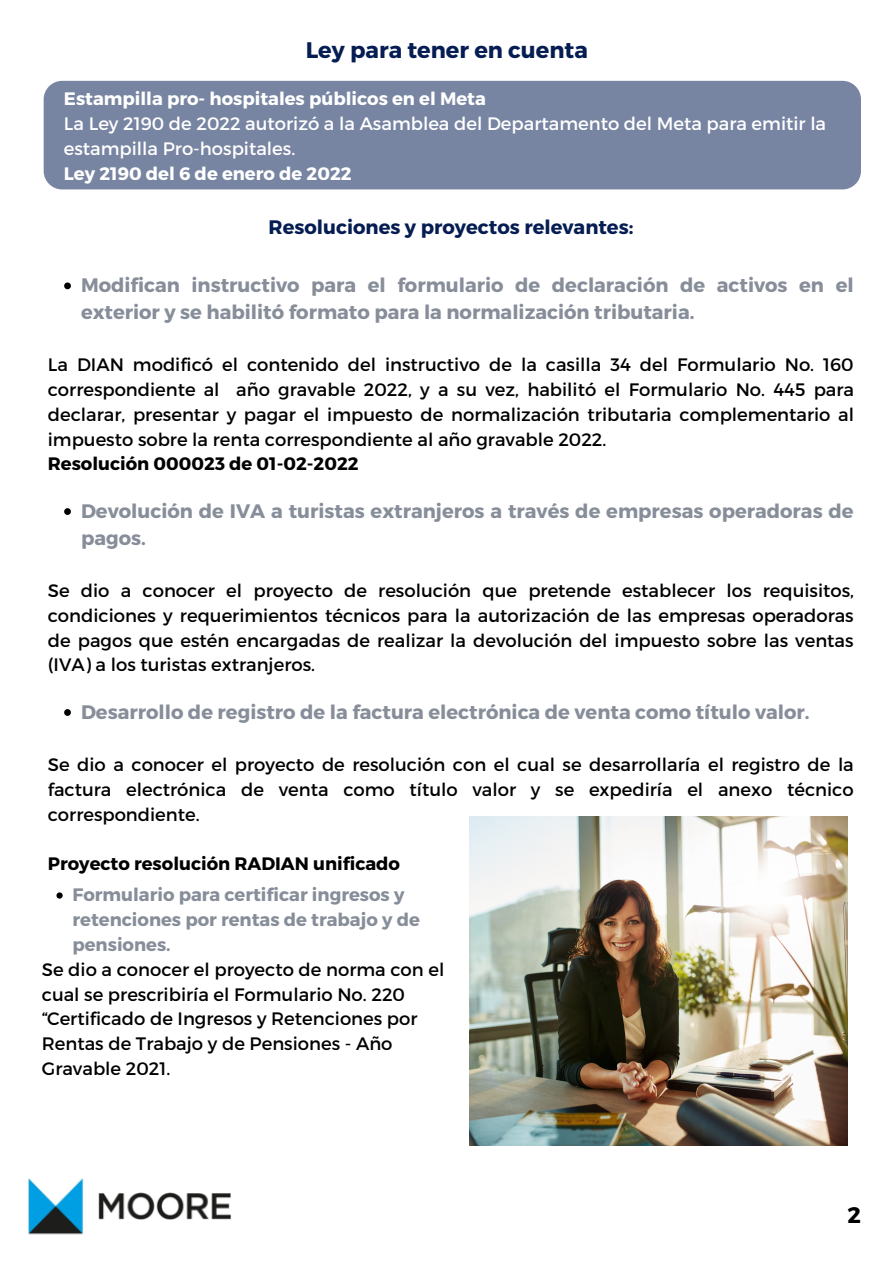
<style>
.page{position:relative;width:893px;height:1263px;background:#fff}
.page>*{position:absolute;margin:0;border:0;box-sizing:border-box;transform-origin:0 0}
.t1{font:700 22.5px "Montserrat";color:#051d52}
.t2{font:700 22.5px "Montserrat";color:#000}
.t3{font:700 19.5px/27px "Montserrat";color:#878e99}
.t4{font:700 19.5px "Montserrat";color:#051d52}
.t5{font:18px/24.8px "Montserrat";color:#000;text-align:justify}
.t6{font:18px/24.8px "Montserrat";color:#fff}
.t7{font:700 18px/24.8px "Montserrat";color:#878e99}
.t8{font:700 18px "Montserrat";color:#fff}
.t9{font:700 18px "Montserrat";color:#000}
</style>
<div class="page">
<img style="left:28px;top:1178px;width:203px;height:57px">
<div style="left:44px;top:81px;width:817px;height:108px;background:#7885a2;border-radius:18px"></div>
<svg style="left:64px;top:282px;width:7px;height:7px"></svg>
<svg style="left:64px;top:508px;width:7px;height:7px"></svg>
<svg style="left:64px;top:709px;width:7px;height:7px"></svg>
<img style="left:469px;top:816px;width:378px;height:329px">
<svg style="left:56px;top:892px;width:7px;height:7px"></svg>
<p class="t1" style="left:306px;top:35px;width:284px">Ley para tener en cuenta</p>
<p class="t8" style="left:64px;top:87px;width:423px">Estampilla pro- hospitales públicos en el Meta</p>
<p class="t6" style="left:64px;top:110px;width:764px">La Ley 2190 de 2022 autorizó a la Asamblea del Departamento del Meta para emitir la estampilla Pro-hospitales.</p>
<p class="t8" style="left:64px;top:161px;width:289px">Ley 2190 del 6 de enero de 2022</p>
<p class="t4" style="left:269px;top:214px;width:366px">Resoluciones y proyectos relevantes:</p>
<p class="t3" style="left:81px;top:271px;width:774px">Modifican instructivo para el formulario de declaración de activos en el exterior y se habilitó formato para la normalización tributaria.</p>
<p class="t5" style="left:48px;top:352px;width:808px">La DIAN modificó el contenido del instructivo de la casilla 34 del Formulario No. 160 correspondiente al año gravable 2022, y a su vez, habilitó el Formulario No. 445 para declarar, presentar y pagar el impuesto de normalización tributaria complementario al impuesto sobre la renta correspondiente al año gravable 2022.</p>
<p class="t9" style="left:48px;top:452px;width:312px">Resolución 000023 de 01-02-2022</p>
<p class="t3" style="left:81px;top:496px;width:774px">Devolución de IVA a turistas extranjeros a través de empresas operadoras de pagos.</p>
<p class="t5" style="left:48px;top:577px;width:807px">Se dio a conocer el proyecto de resolución que pretende establecer los requisitos, condiciones y requerimientos técnicos para la autorización de las empresas operadoras de pagos que estén encargadas de realizar la devolución del impuesto sobre las ventas (IVA) a los turistas extranjeros.</p>
<p class="t3" style="left:81px;top:697px;width:730px">Desarrollo de registro de la factura electrónica de venta como título valor.</p>
<p class="t5" style="left:48px;top:751px;width:807px">Se dio a conocer el proyecto de resolución con el cual se desarrollaría el registro de la factura electrónica de venta como título valor y se expediría el anexo técnico correspondiente.</p>
<p class="t9" style="left:48px;top:852px;width:354px">Proyecto resolución RADIAN unificado</p>
<p class="t7" style="left:72px;top:882px;width:349px">Formulario para certificar ingresos y retenciones por rentas de trabajo y de pensiones.</p>
<p class="t5" style="left:42px;top:956px;width:404px;text-align:left">Se dio a conocer el proyecto de norma con el cual se prescribiría el Formulario No. 220 “Certificado de Ingresos y Retenciones por Rentas de Trabajo y de Pensiones - Año Gravable 2021.</p>
<p class="t2" style="left:847px;top:1200px;width:15px">2</p>
</div>
